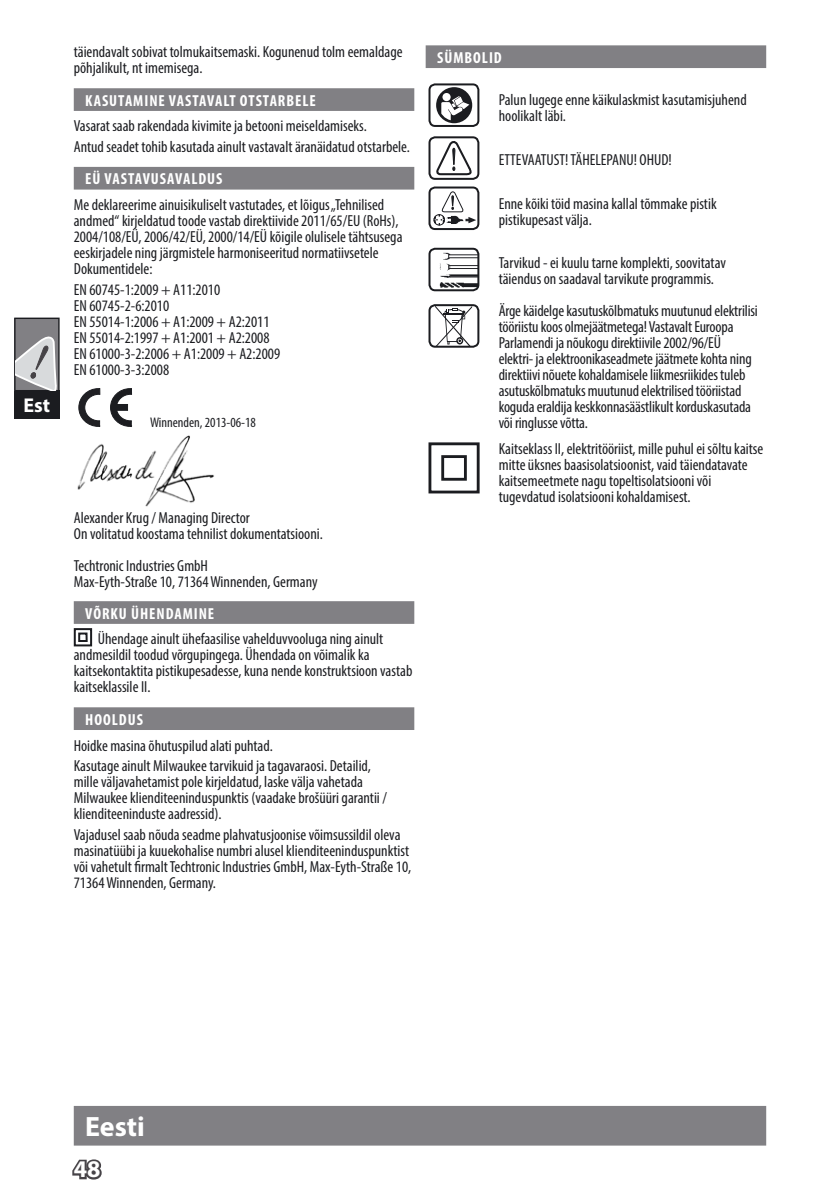
<style>
.page{position:relative;width:840px;height:1191px;background:#fff}
.page>*{position:absolute;margin:0;border:0;box-sizing:border-box;transform-origin:0 0}
.t1{font:700 28px "Myriad Pro";color:#fff}
.t2{font:700 24px "Myriad Pro";color:#fff}
.t3{font:700 20px "Myriad Pro";color:#fff}
.t4{font:condensed 16px/16px "Myriad Pro";color:#1b1c20}
.t5{font:700 condensed 16px "Myriad Pro";letter-spacing:.06em;color:#fff}
.t6{font:condensed 14px "Myriad Pro";color:#1b1c20}
</style>
<div class="page">
<div style="left:74px;top:1106px;width:691px;height:39px;background:#818084"></div>
<svg style="left:72px;top:1159px;width:30px;height:21px"></svg>
<div style="left:14px;top:390px;width:46px;height:28px;background:#1b1c20"></div>
<div style="left:15px;top:318px;width:44px;height:73px;background:#818084"></div>
<div style="left:14px;top:317px;width:46px;height:74px;border:1px solid #1b1c20"></div>
<svg style="left:16px;top:336px;width:41px;height:54px"></svg>
<div style="left:425px;top:45px;width:340px;height:23px;background:#818084;border:2px solid #818084"></div>
<div style="left:436px;top:87px;width:36px;height:36px;background:#1b1c20;border-radius:50%"></div>
<div style="left:442px;top:93px;width:8px;height:8px;background:#fff;border-radius:50%"></div>
<div style="left:428px;top:83px;width:51px;height:44px;border:2px solid #1b1c20;border-radius:6px"></div>
<div style="left:428px;top:136px;width:51px;height:44px;border:2px solid #1b1c20;border-radius:6px"></div>
<svg style="left:434px;top:96px;width:39px;height:80px"></svg>
<svg style="left:433px;top:189px;width:43px;height:36px"></svg>
<div style="left:428px;top:186px;width:51px;height:44px;border:2px solid #1b1c20;border-radius:6px"></div>
<img style="left:439px;top:249px;width:39px;height:41px">
<div style="left:428px;top:248px;width:51px;height:43px;border:2px solid #1b1c20;border-radius:6px"></div>
<svg style="left:435px;top:307px;width:37px;height:38px"></svg>
<div style="left:428px;top:304px;width:51px;height:44px;border:2px solid #1b1c20;border-radius:6px"></div>
<div style="left:441px;top:455px;width:25px;height:26px;border:3px solid #1b1c20"></div>
<div style="left:428px;top:442px;width:51px;height:51px;border:3px solid #1b1c20"></div>
<div style="left:74px;top:88px;width:340px;height:23px;background:#818084;border:2px solid #818084"></div>
<div style="left:74px;top:167px;width:340px;height:23px;background:#818084;border:2px solid #818084"></div>
<svg style="left:110px;top:388px;width:22px;height:39px"></svg>
<div style="left:115px;top:404px;width:13px;height:6px;background:#1b1c20"></div>
<svg style="left:78px;top:388px;width:22px;height:39px"></svg>
<img style="left:77px;top:435px;width:137px;height:72px">
<div style="left:74px;top:601px;width:340px;height:23px;background:#818084;border:2px solid #818084"></div>
<div style="left:74px;top:628px;width:18px;height:18px;border:2px solid #1b1c20"></div>
<div style="left:78px;top:632px;width:10px;height:10px;border:2px solid #1b1c20"></div>
<div style="left:74px;top:707px;width:340px;height:23px;background:#818084;border:2px solid #818084"></div>
<p class="t3" style="left:23px;top:392px;width:28px">Est</p>
<p class="t4" style="left:74px;top:44px;width:330px">täiendavalt sobivat tolmukaitsemaski. Kogunenud tolm eemaldage põhjalikult, nt imemisega.</p>
<p class="t5" style="left:85px;top:90px;width:232px">KASUTAMINE VASTAVALT OTSTARBELE</p>
<p class="t4" style="left:74px;top:116px;width:337px;line-height:20.6px">Vasarat saab rakendada kivimite ja betooni meiseldamiseks.<br>Antud seadet tohib kasutada ainult vastavalt äranäidatud otstarbele.</p>
<p class="t5" style="left:85px;top:169px;width:139px">EÜ VASTAVUSAVALDUS</p>
<p class="t4" style="left:74px;top:197px;width:330px">Me deklareerime ainuisikuliselt vastutades, et lõigus „Tehnilised andmed“ kirjeldatud toode vastab direktiivide 2011/65/EU (RoHs), 2004/108/EÜ, 2006/42/EÜ, 2000/14/EÜ kõigile olulisele tähtsusega eeskirjadele ning järgmistele harmoniseeritud normatiivsetele Dokumentidele:</p>
<p class="t4" style="left:74px;top:281px;width:208px">EN 60745-1:2009 + A11:2010<br>EN 60745-2-6:2010<br>EN 55014-1:2006 + A1:2009 + A2:2011<br>EN 55014-2:1997 + A1:2001 + A2:2008<br>EN 61000-3-2:2006 + A1:2009 + A2:2009<br>EN 61000-3-3:2008</p>
<p class="t6" style="left:150px;top:414px;width:107px">Winnenden, 2013-06-18</p>
<p class="t4" style="left:74px;top:510px;width:250px">Alexander Krug / Managing Director<br>On volitatud koostama tehnilist dokumentatsiooni.</p>
<p class="t4" style="left:74px;top:558px;width:245px">Techtronic Industries GmbH<br>Max-Eyth-Straße 10, 71364 Winnenden, Germany</p>
<p class="t5" style="left:85px;top:603px;width:130px">VÕRKU ÜHENDAMINE</p>
<p class="t4" style="left:74px;top:631px;width:340px;text-indent:24px">Ühendage ainult ühefaasilise vahelduvvooluga ning ainult andmesildil toodud võrgupingega. Ühendada on võimalik ka kaitsekontaktita pistikupesadesse, kuna nende konstruktsioon vastab kaitseklassile II.</p>
<p class="t5" style="left:85px;top:709px;width:59px">HOOLDUS</p>
<p class="t4" style="left:74px;top:734px;width:298px;line-height:20.6px">Hoidke masina õhutuspilud alati puhtad.<br>Kasutage ainult Milwaukee tarvikuid ja tagavaraosi. Detailid,</p>
<p class="t4" style="left:74px;top:773px;width:314px">mille väljavahetamist pole kirjeldatud, laske välja vahetada<br>Milwaukee klienditeeninduspunktis (vaadake brošüüri garantii / klienditeeninduste aadressid).</p>
<p class="t4" style="left:74px;top:826px;width:339px">Vajadusel saab nõuda seadme plahvatusjoonise võimsussildil oleva masinatüübi ja kuuekohalise numbri alusel klienditeeninduspunktist või vahetult firmalt Techtronic Industries GmbH, Max‑Eyth‑Straße 10, 71364Winnenden, Germany.</p>
<p class="t5" style="left:437px;top:47px;width:66px">SÜMBOLID</p>
<p class="t4" style="left:498px;top:92px;width:249px">Palun lugege enne käikulaskmist kasutamisjuhend hoolikalt läbi.</p>
<p class="t4" style="left:498px;top:151px;width:174px">ETTEVAATUST! TÄHELEPANU! OHUD!</p>
<p class="t4" style="left:498px;top:195px;width:219px">Enne kõiki töid masina kallal tõmmake pistik pistikupesast välja.</p>
<p class="t4" style="left:498px;top:254px;width:228px">Tarvikud - ei kuulu tarne komplekti, soovitatav täiendus on saadaval tarvikute programmis.</p>
<p class="t4" style="left:498px;top:303px;width:260px">Ärge käidelge kasutuskõlbmatuks muutunud elektrilisi tööriistu koos olmejäätmetega! Vastavalt Euroopa Parlamendi ja nõukogu direktiivile 2002/96/EÜ elektri- ja elektroonikaseadmete jäätmete kohta ning direktiivi nõuete kohaldamisele liikmesriikides tuleb asutuskõlbmatuks muutunud elektrilised tööriistad koguda eraldija keskkonnasäästlikult korduskasutada või ringlusse võtta.</p>
<p class="t4" style="left:498px;top:441px;width:266px">Kaitseklass II, elektritööriist, mille puhul ei sõltu kaitse mitte üksnes baasisolatsioonist, vaid täiendatavate kaitsemeetmete nagu topeltisolatsiooni või tugevdatud isolatsiooni kohaldamisest.</p>
<h1 class="t1" style="left:85px;top:1108px;width:61px">Eesti</h1>
<h2 class="t2" style="left:74px;top:1153px;width:28px">48</h2>
</div>
